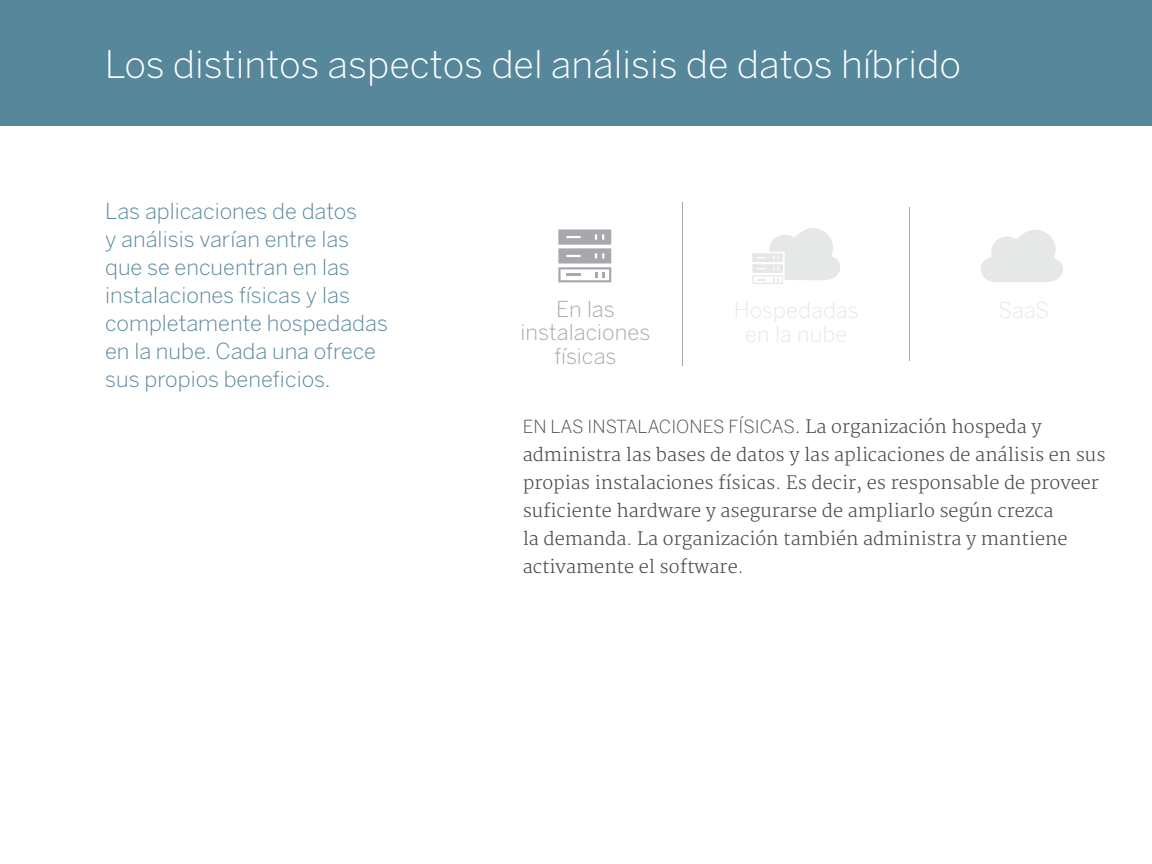
<style>
.page{position:relative;width:1152px;height:864px;background:#fff}
.page>*{position:absolute;margin:0;border:0;box-sizing:border-box;transform-origin:0 0}
.BODY-HEADER{font:300 38px "Benton Sans";color:#fff}
.BODY-SUBHEAD{font:300 22px/28px "Benton Sans";color:#57879b}
.BODY-SUBHEAD-2{font:300 22px/23.9px "Benton Sans";color:#a6a8ab;text-align:center}
.BODY-SUBHEAD-3{font:300 22px "Benton Sans";color:#e6e8e8}
.BODY-COPY_DARK-GREY{font:300 18px/28px "Merriweather";color:#4b4b4b}
.s1{font-family:"Benton Sans"}
</style>
<div class="page">
<div style="left:0;top:0;width:1152px;height:126px;background:#57879b"></div>
<hr style="left:683px;top:202px;width:1px;height:164px;background:#a6a8ab">
<hr style="left:909px;top:207px;width:1px;height:154px;background:#a6a8ab">
<svg style="left:558px;top:230px;width:53px;height:52px"></svg>
<svg style="left:981px;top:230px;width:82px;height:52px"></svg>
<svg style="left:752px;top:228px;width:88px;height:56px"></svg>
<p class="BODY-HEADER" style="left:105px;top:42px;width:858px">Los distintos aspectos del análisis de datos híbrido</p>
<p class="BODY-SUBHEAD" style="left:105px;top:197px;width:284px">Las aplicaciones de datos<br>y análisis varían entre las que se encuentran en las instalaciones físicas y las completamente hospedadas en la nube. Cada una ofrece sus propios beneficios.</p>
<p class="BODY-SUBHEAD-2" style="left:520px;top:297px;width:132px">En las instalaciones físicas</p>
<p class="BODY-SUBHEAD-3" style="left:734px;top:297px;width:126px">Hospedadas</p>
<p class="BODY-SUBHEAD-3" style="left:998px;top:297px;width:53px">SaaS</p>
<p class="BODY-COPY_DARK-GREY" style="left:523px;top:413px;width:584px"><span class="s1">EN LAS INSTALACIONES FÍSICAS</span>. La organización hospeda y administra las bases de datos y las aplicaciones de análisis en sus propias instalaciones físicas. Es decir, es responsable de proveer suficiente hardware y asegurarse de ampliarlo según crezca<br>la demanda. La organización también administra y mantiene activamente el software.</p>
</div>
